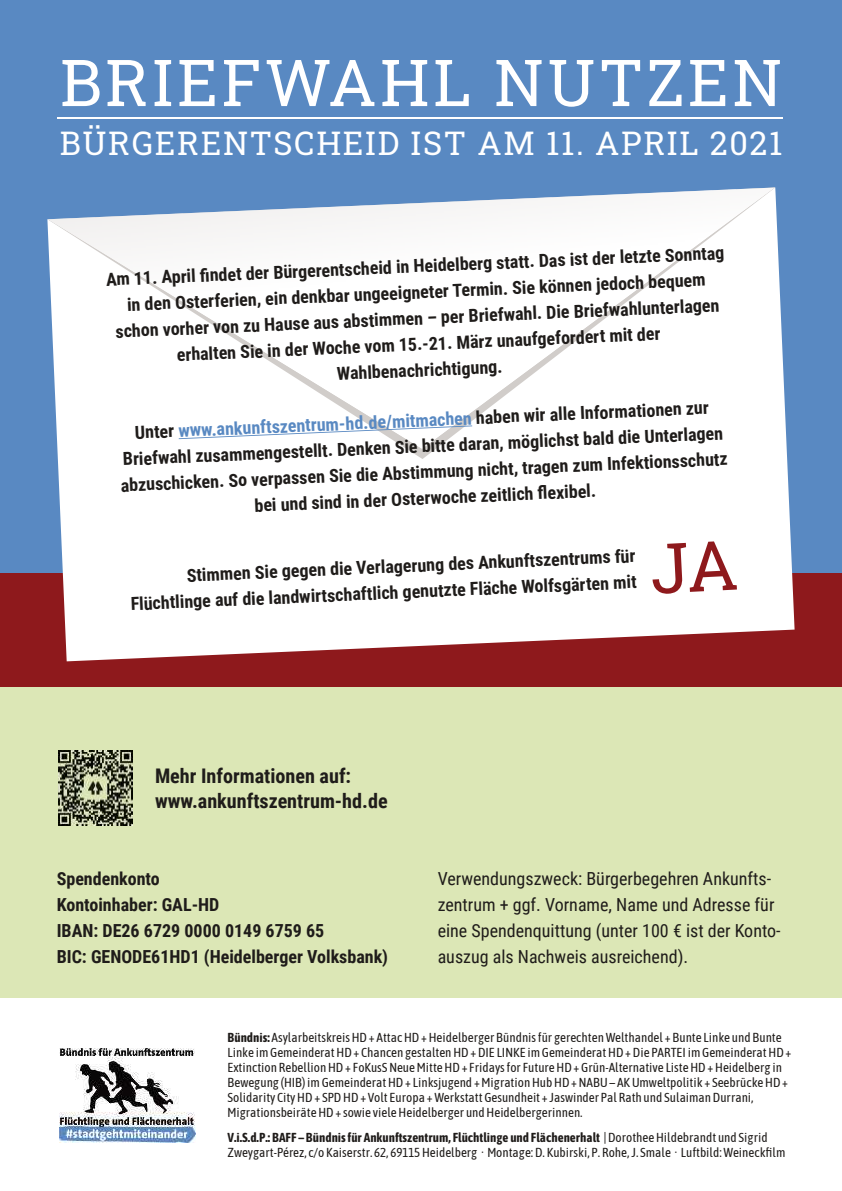
<style>
.page{position:relative;width:842px;height:1191px;background:#dce7b6}
.page>*{position:absolute;margin:0;border:0;box-sizing:border-box;transform-origin:0 0}
.t1{font:64.8px "Roboto Slab";letter-spacing:.05em;color:#fff}
.t2{font:32.4px "Roboto Slab";letter-spacing:.05em;color:#fff}
.t3{font:700 20.2px/25.2px "Roboto Condensed";color:#1f1c1a}
.t4{font:700 18px/26px "Roboto Condensed";color:#1f1c1a;text-align:center}
.t5{font:18px/26px "Roboto Condensed";color:#1f1c1a}
.t6{font:13px/15px "Asap Condensed";color:#1f1c1a}
.s1{color:#5989c2}
.s2{font-weight:700}
</style>
<div class="page">
<div style="left:0;top:0;width:842px;height:630px;background:#5989c2"></div>
<hr style="left:57px;top:117px;width:725px;height:2px;background:#fff">
<div style="left:0;top:573px;width:842px;height:114px;background:#8e191c"></div>
<svg style="left:57px;top:187px;width:737px;height:474px;background:#f1e9eb"></svg>
<div style="left:57px;top:449px;width:718px;height:10px;background:#fff"></div>
<img style="left:47px;top:187px;width:728px;height:262px">
<svg style="left:179px;top:425px;width:293px;height:14px;background:#f0f3f6"></svg>
<div style="left:0;top:998px;width:842px;height:193px;background:#fff"></div>
<img style="left:59px;top:1048px;width:137px;height:94px">
<img style="left:59px;top:751px;width:74px;height:74px">
<div style="left:651px;top:539px;width:86px;height:55px;background:#fff"></div>
<h1 class="t1" style="left:60px;top:38px;width:724px">BRIEFWAHL NUTZEN</h1>
<h2 class="t2" style="left:60px;top:121px;width:724px">BÜRGERENTSCHEID IST AM 11. APRIL 2021</h2>
<p class="t4" style="left:106px;top:263px;width:620px;rotate:-2deg">Am 11. April fi ndet der Bürgerentscheid in Heidelberg statt. Das ist der letzte Sonntag in den Osterferien, ein denkbar ungeeigneter Termin. Sie können jedoch bequem schon vorher von zu Hause aus abstimmen – per Briefwahl. Die Briefwahlunterlagen erhalten Sie in der Woche vom 15.-21. März unaufgefordert mit der Wahlbenachrichtigung.</p>
<p class="t4" style="left:119px;top:418px;width:609px;rotate:-2deg">Unter <span class="s1">www.ankunftszentrum-hd.de/mitmachen</span> haben wir alle Informationen zur Briefwahl zusammengestellt. Denken Sie bitte daran, möglichst bald die Unterlagen abzuschicken. So verpassen Sie die Abstimmung nicht, tragen zum Infektionsschutz bei und sind in der Osterwoche zeitlich fl exibel.</p>
<p class="t4" style="left:129px;top:561px;width:508px;text-align:right;rotate:-2deg">Stimmen Sie gegen die Verlagerung des Ankunftszentrums für<br>Flüchtlinge auf die landwirtschaftlich genutzte Fläche Wolfsgärten mit</p>
<p class="t3" style="left:155px;top:762px;width:234px">Mehr Informationen auf: www.ankunftszentrum-hd.de</p>
<p class="t4" style="left:57px;top:864px;width:333px;text-align:left">Spendenkonto<br>Kontoinhaber: GAL-HD<br>IBAN: DE26 6729 0000 0149 6759 65<br>BIC: GENODE61HD1 (Heidelberger Volksbank)</p>
<p class="t5" style="left:438px;top:864px;width:344px">Verwendungszweck: Bürgerbegehren Ankunfts‐ zentrum + ggf. Vorname, Name und Adresse für eine Spendenquittung (unter 100 € ist der Konto‐ auszug als Nachweis ausreichend).</p>
<p class="t6" style="left:227px;top:1029px;width:565px"><span class="s2">Bündnis:</span> Asylarbeitskreis HD + Attac HD + Heidelberger Bündnisfür gerechten Welthandel + Bunte Linke und Bunte Linke im Gemeinderat HD + Chancen gestalten HD + DIE LINKE im Gemeinderat HD + Die PARTEI im Gemeinderat HD + Extinction Rebellion HD + FoKusS NeueMitte HD + Fridaysfor Future HD + Grün-Alternative Liste HD + Heidelberg in Bewegung (HIB) im Gemeinderat HD + Linksjugend +Migration Hub HD + NABU – AK Umweltpolitik + Seebrücke HD + Solidarity City HD + SPD HD + Volt Europa + Werkstatt Gesundheit + Jaswinder Pal Rath und Sulaiman Durrani, Migrationsbeiräte HD + sowie viele Heidelberger und Heidelbergerinnen.</p>
<p class="t6" style="left:227px;top:1129px;width:560px"><span class="s2">V.i.S.d.P.: BAFF – Bündnisfür Ankunftszentrum, Flüchtlinge und Flächenerhalt</span> | Dorothee Hildebrandt und Sigrid<br>Zweygart-Pérez, c/o Kaiserstr. 62, 69115 Heidelberg · Montage: D. Kubirski, P. Rohe, J. Smale · Luftbild: Weineckfilm</p>
</div>
